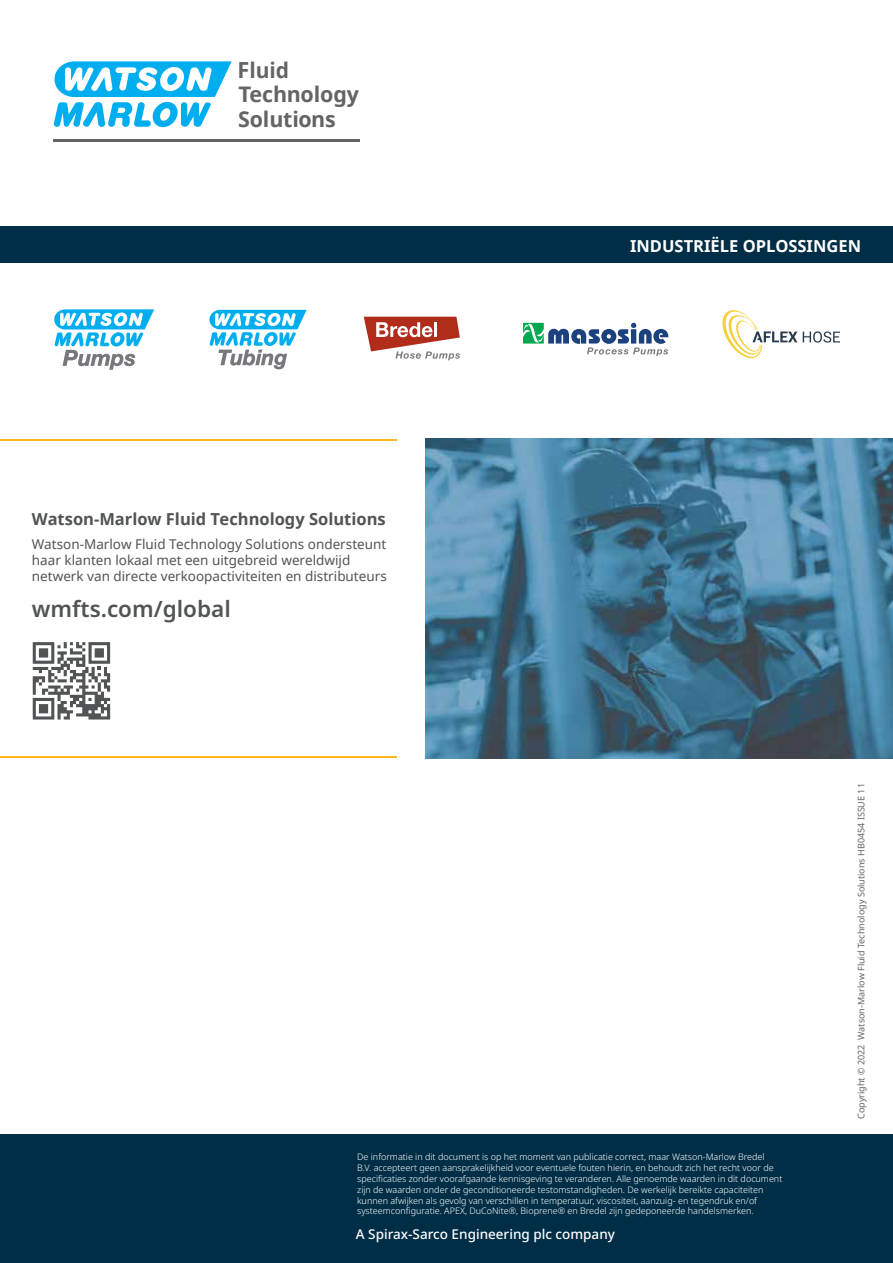
<style>
.page{position:relative;width:893px;height:1263px;background:#fff}
.page>*{position:absolute;margin:0;border:0;box-sizing:border-box;transform-origin:0 0}
.t1{font:600 22.5px "Noto Sans";color:#515455}
.t2{font:700 21.45px/24.6px "Noto Sans";letter-spacing:-.01em;color:#636466}
.t3{font:700 16.5px "Noto Sans";color:#515455}
.t4{font:700 16.5px "Noto Sans";color:#fff}
.t5{font:13.5px/16.2px "Noto Sans";color:#515455}
.t6{font:500 13.5px "Noto Sans";color:#fff}
.t7{font:300 9px/10.8px "Noto Sans";color:#fff}
.t8{font:9px "Noto Sans";color:#636466}
.s1{font-size:22.2px}
</style>
<div class="page">
<div style="left:0;top:1134px;width:893px;height:129px;background:#002e46"></div>
<div style="left:0;top:226px;width:893px;height:36px;background:#002e46"></div>
<svg style="left:54px;top:309px;width:100px;height:61px"></svg>
<svg style="left:209px;top:310px;width:98px;height:59px"></svg>
<svg style="left:722px;top:310px;width:75px;height:48px"></svg>
<svg style="left:803px;top:331px;width:37px;height:12px"></svg>
<svg style="left:364px;top:317px;width:96px;height:43px"></svg>
<svg style="left:523px;top:322px;width:145px;height:34px"></svg>
<hr style="left:0;top:439px;width:396px;height:2px;background:#fdb71a">
<hr style="left:0;top:756px;width:396px;height:2px;background:#fdb71a">
<img style="left:425px;top:439px;width:468px;height:319px">
<hr style="left:53px;top:139px;width:306px;height:2px;background:#636466">
<svg style="left:54px;top:61px;width:178px;height:66px"></svg>
<svg style="left:33px;top:642px;width:77px;height:77px"></svg>
<h2 class="t2" style="left:237px;top:57px;width:123px"><span class="s1">F</span>luid<br>Technology<br>Solutions</h2>
<h3 class="t3" style="left:32px;top:507px;width:355px">Watson-Marlow Fluid Technology Solutions</h3>
<h3 class="t5" style="left:32px;top:535px;width:356px">Watson-Marlow Fluid Technology Solutions ondersteunt haar klanten lokaal met een uitgebreid wereldwijd netwerk van directe verkoopactiviteiten en distributeurs</h3>
<h1 class="t1" style="left:32px;top:593px;width:201px">wmfts.com/global</h1>
<h3 class="t4" style="left:630px;top:234px;width:232px">INDUSTRIËLE OPLOSSINGEN</h3>
<p class="t8" style="left:855px;top:1119px;width:337px;rotate:-90deg">Copyright © 2022 Watson-Marlow Fluid Technology Solutions HB0454 ISSUE 11</p>
<p class="t7" style="left:357px;top:1152px;width:427px">De informatie in dit document is op het moment van publicatie correct, maar Watson-Marlow Bredel<br>B.V. accepteert geen aansprakelijkheid voor eventuele fouten hierin, en behoudt zich het recht voor de specificaties zonder voorafgaande kennisgeving te veranderen. Alle genoemde waarden in dit document zijn de waarden onder de geconditioneerde testomstandigheden. De werkelijk bereikte capaciteiten kunnen afwijken als gevolg van verschillen in temperatuur, viscositeit, aanzuig- en tegendruk en/of systeemconfiguratie. APEX, DuCoNite®, Bioprene® en Bredel zijn gedeponeerde handelsmerken.</p>
<h3 class="t6" style="left:356px;top:1225px;width:261px">A Spirax‑Sarco Engineering plc company</h3>
</div>
